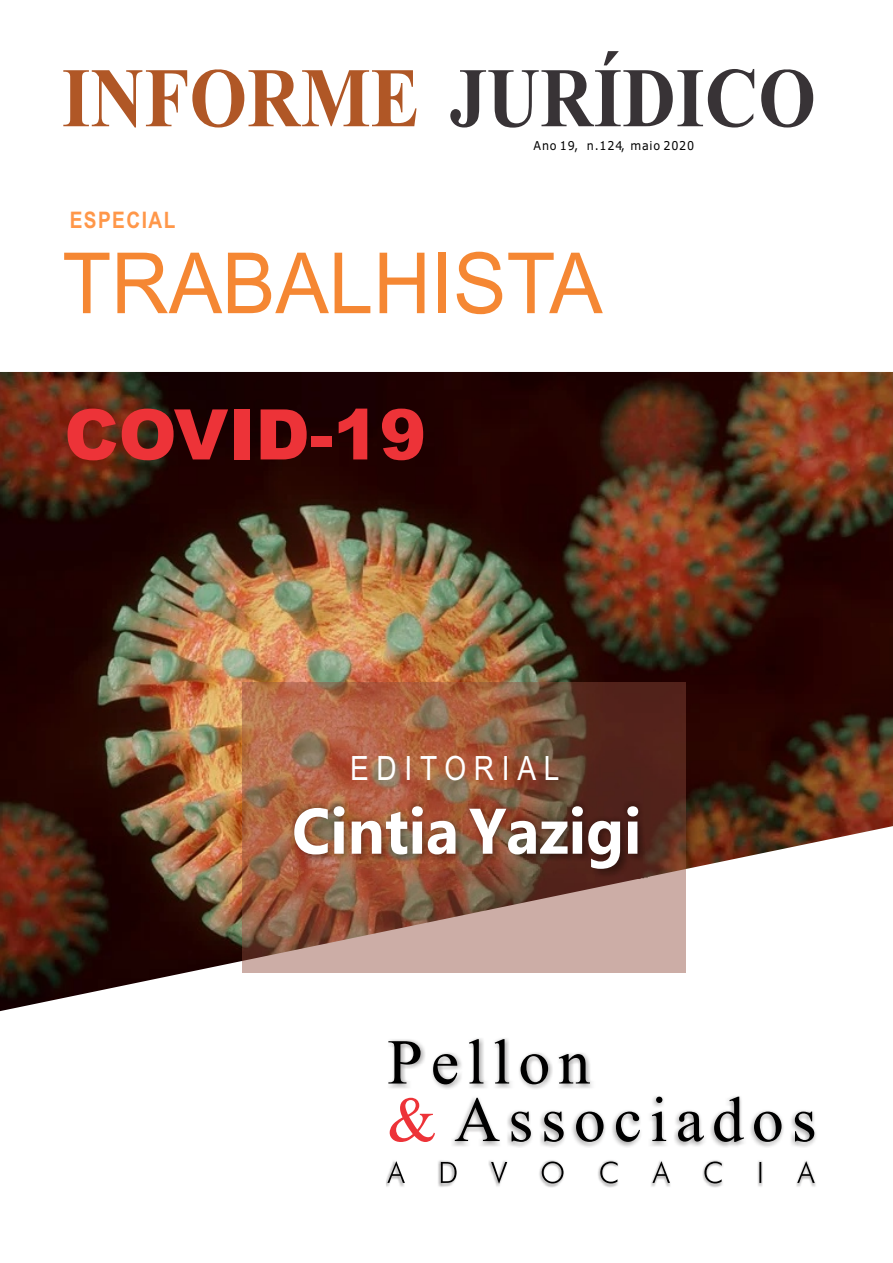
<style>
.page{position:relative;width:893px;height:1263px;background:#fff}
.page>*{position:absolute;margin:0;border:0;box-sizing:border-box;transform-origin:0 0}
.t1{font:700 84.6px "Times New Roman";color:#383336;scale:.87 1}
.t2{font:84.45px "Arial";color:#f58733;scale:.95 1}
.t3{font:900 69.9px "Arial";color:#ed3338}
.t4{font:700 64.35px "Ebrima";color:#fff;scale:.95 1}
.t5{font:33.45px "Arial";letter-spacing:.275em;color:#fff;scale:.84 1}
.t6{font:700 22.8px "Arial";letter-spacing:.075em;color:#ff9749;scale:.84 1}
.t7{font:12.15px "Verdana";letter-spacing:.075em;color:#000;scale:.91 1}
.s1{color:#b05726}
</style>
<div class="page">
<img style="left:386px;top:1160px;width:430px;height:28px">
<svg style="left:387px;top:1161px;width:428px;height:23px"></svg>
<img style="left:453px;top:1096px;width:363px;height:51px">
<svg style="left:455px;top:1097px;width:359px;height:45px"></svg>
<img style="left:390px;top:1038px;width:202px;height:51px">
<svg style="left:388px;top:1039px;width:202px;height:45px"></svg>
<svg style="left:390px;top:1098px;width:45px;height:44px"></svg>
<img style="left:0;top:372px;width:893px;height:639px">
<img style="left:243px;top:683px;width:442px;height:289px">
<img style="left:287px;top:801px;width:363px;height:78px">
<h1 class="t1" style="left:62px;top:69px;width:868px"><span class="s1">INFORME</span> JURÍDICO</h1>
<p class="t7" style="left:534px;top:140px;width:178px">Ano 19, n.124, maio 2020</p>
<h3 class="t6" style="left:70px;top:212px;width:127px">ESPECIAL</h3>
<h2 class="t2" style="left:62px;top:252px;width:570px">TRABALHISTA</h2>
<h3 class="t3" style="left:64px;top:409px;width:363px">COVID-19</h3>
<h3 class="t5" style="left:350px;top:755px;width:251px">EDITORIAL</h3>
<h3 class="t4" style="left:292px;top:806px;width:369px">Cintia Yazigi</h3>
</div>
